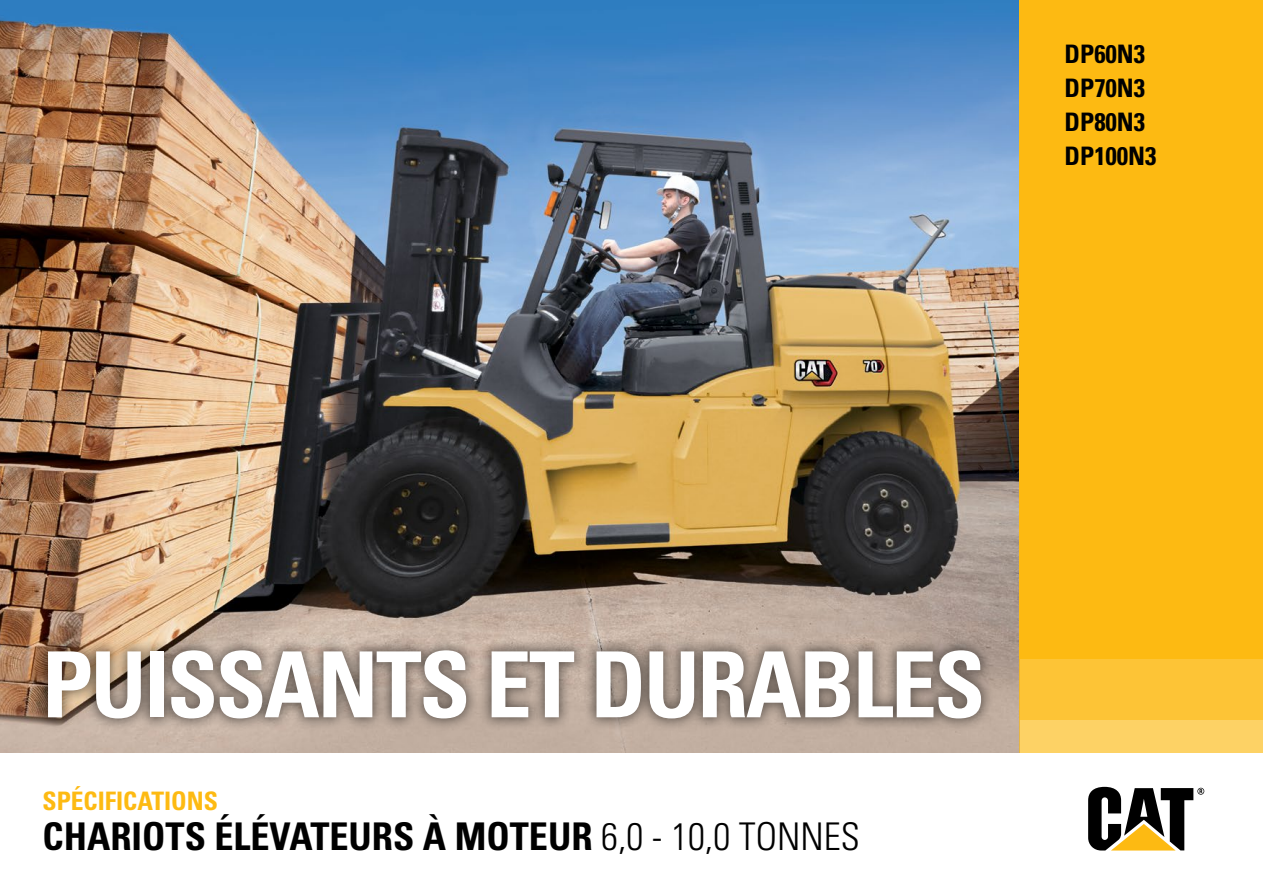
<style>
.page{position:relative;width:1263px;height:893px;background:#fff}
.page>*{position:absolute;margin:0;border:0;box-sizing:border-box;transform-origin:0 0}
.t1{font:91.2px "Univers LTCYR 67 Bold Cond";letter-spacing:-.025em;color:#fff}
.t2{font:38.25px "Univers LTCYR 67 Bold Cond";color:#000}
.t3{font:25.5px/33.9px "Univers LTCYR 67 Bold Cond";color:#000}
.t4{font:25.5px "Univers LTCYR 67 Bold Cond";color:#fdba12}
.s1{font-family:"Univers LTCYR 47 Light Cond"}
</style>
<div class="page">
<img style="left:0;top:0;width:1019px;height:753px">
<svg style="left:1088px;top:787px;width:116px;height:63px"></svg>
<div style="left:1019px;top:0;width:244px;height:658px;background:#fdba12"></div>
<div style="left:1019px;top:658px;width:244px;height:62px;background:#fdc436"></div>
<div style="left:1019px;top:720px;width:244px;height:33px;background:#fdd265"></div>
<div style="left:35px;top:637px;width:960px;height:95px;background:#000;opacity:.5"></div>
<p class="t3" style="left:1065px;top:36px;width:93px">DP60N3<br>DP70N3<br>DP80N3<br>DP100N3</p>
<h1 class="t1" style="left:42px;top:629px;width:944px">PUISSANTS ET DURABLES</h1>
<p class="t4" style="left:43px;top:785px;width:177px">SPÉCIFICATIONS</p>
<p class="t2" style="left:43px;top:813px;width:819px">CHARIOTS ÉLÉVATEURS À MOTEUR <span class="s1">6,0 - 10,0 TONNES</span></p>
</div>
